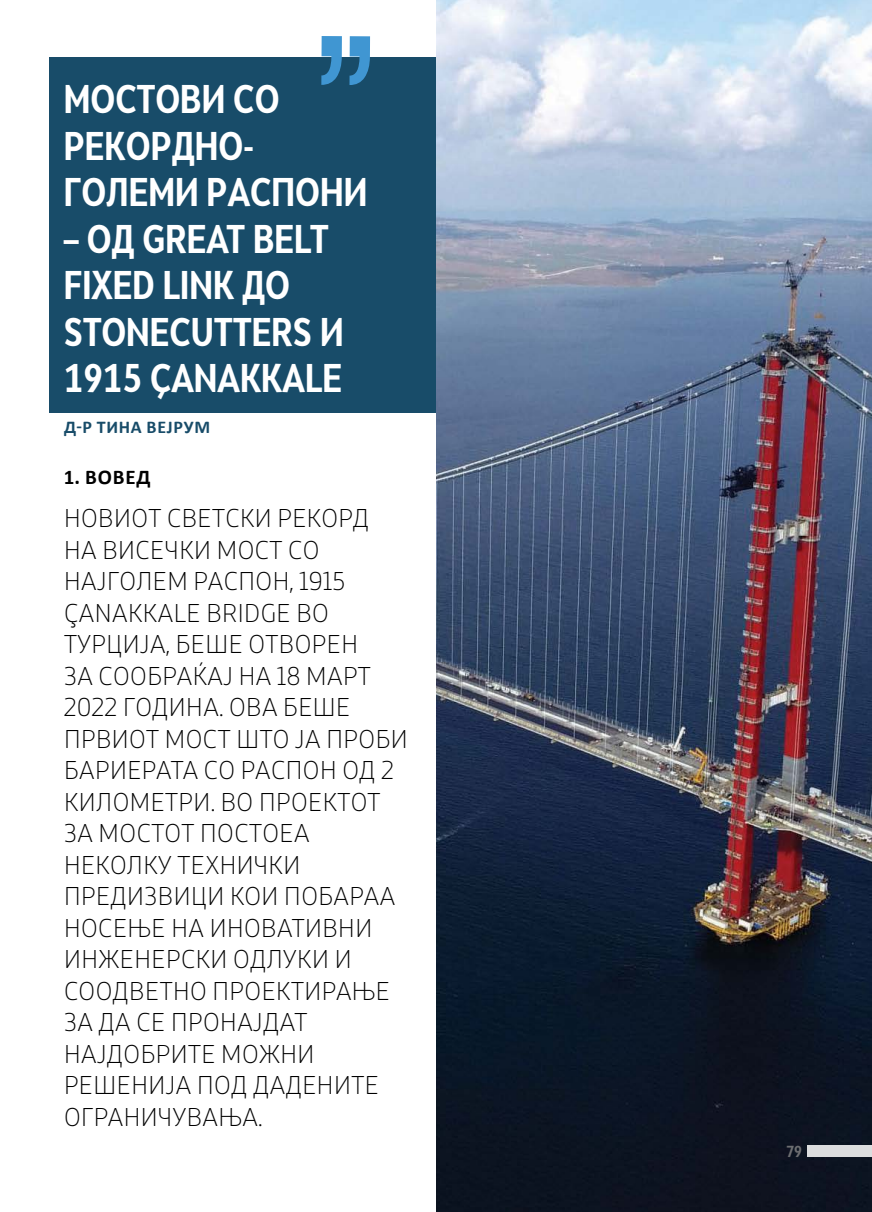
<style>
.page{position:relative;width:872px;height:1212px;background:#fff}
.page>*{position:absolute;margin:0;border:0;box-sizing:border-box;transform-origin:0 0}
.naslOv{font:700 37.5px/46.5px "Skola Sans Cn";color:#fff}
.telo{font:300 24px/31.5px "Stobi Sans";letter-spacing:.02em;color:#000}
.podnaslov{font:700 21px "Calibri";letter-spacing:.04em;color:#000}
.ime_na_avtori{font:700 18px "Calibri";letter-spacing:.04em;color:#184c69}
.t1{font:700 15px "Skola Sans Cn";color:#6d6e71}
</style>
<div class="page">
<div style="left:49px;top:57px;width:399px;height:356px;background:#184c69"></div>
<img style="left:436px;top:0;width:436px;height:1212px">
<svg style="left:321px;top:36px;width:49px;height:49px"></svg>
<div style="left:807px;top:1145px;width:65px;height:12px;background:#dcddde"></div>
<p class="naslOv" style="left:64px;top:75px;width:305px">МОСТОВИ СО<br>РЕКОРДНО-<br>ГОЛЕМИ РАСПОНИ</p>
<p class="naslOv" style="left:64px;top:215px;width:281px">– ОД GREAT BELT<br>FIXED LINK ДО<br>STONECUTTERS И<br>1915 ÇANAKKALE</p>
<p class="ime_na_avtori" style="left:64px;top:414px;width:147px">Д-Р ТИНА ВЕЈРУМ</p>
<p class="podnaslov" style="left:64px;top:462px;width:88px">1. ВОВЕД</p>
<p class="telo" style="left:64px;top:502px;width:345px">НОВИОТ СВЕТСКИ РЕКОРД<br>НА ВИСЕЧКИ МОСТ СО<br>НАЈГОЛЕМ РАСПОН, 1915<br>ÇANAKKALE BRIDGE ВО<br>ТУРЦИЈА, БЕШЕ ОТВОРЕН<br>ЗА СООБРАЌАЈ НА 18 МАРТ<br>2022 ГОДИНА. ОВА БЕШЕ<br>ПРВИОТ МОСТ ШТО ЈА ПРОБИ<br>БАРИЕРАТА СО РАСПОН ОД 2<br>КИЛОМЕТРИ. ВО ПРОЕКТОТ<br>ЗА МОСТОТ ПОСТОЕА<br>НЕКОЛКУ ТЕХНИЧКИ<br>ПРЕДИЗВИЦИ КОИ ПОБАРАА<br>НОСЕЊЕ НА ИНОВАТИВНИ<br>ИНЖЕНЕРСКИ ОДЛУКИ И<br>СООДВЕТНО ПРОЕКТИРАЊЕ<br>ЗА ДА СЕ ПРОНАЈДАТ<br>НАЈДОБРИТЕ МОЖНИ<br>РЕШЕНИЈА ПОД ДАДЕНИТЕ<br>ОГРАНИЧУВАЊА.</p>
<p class="t1" style="left:786px;top:1142px;width:17px">79</p>
</div>
